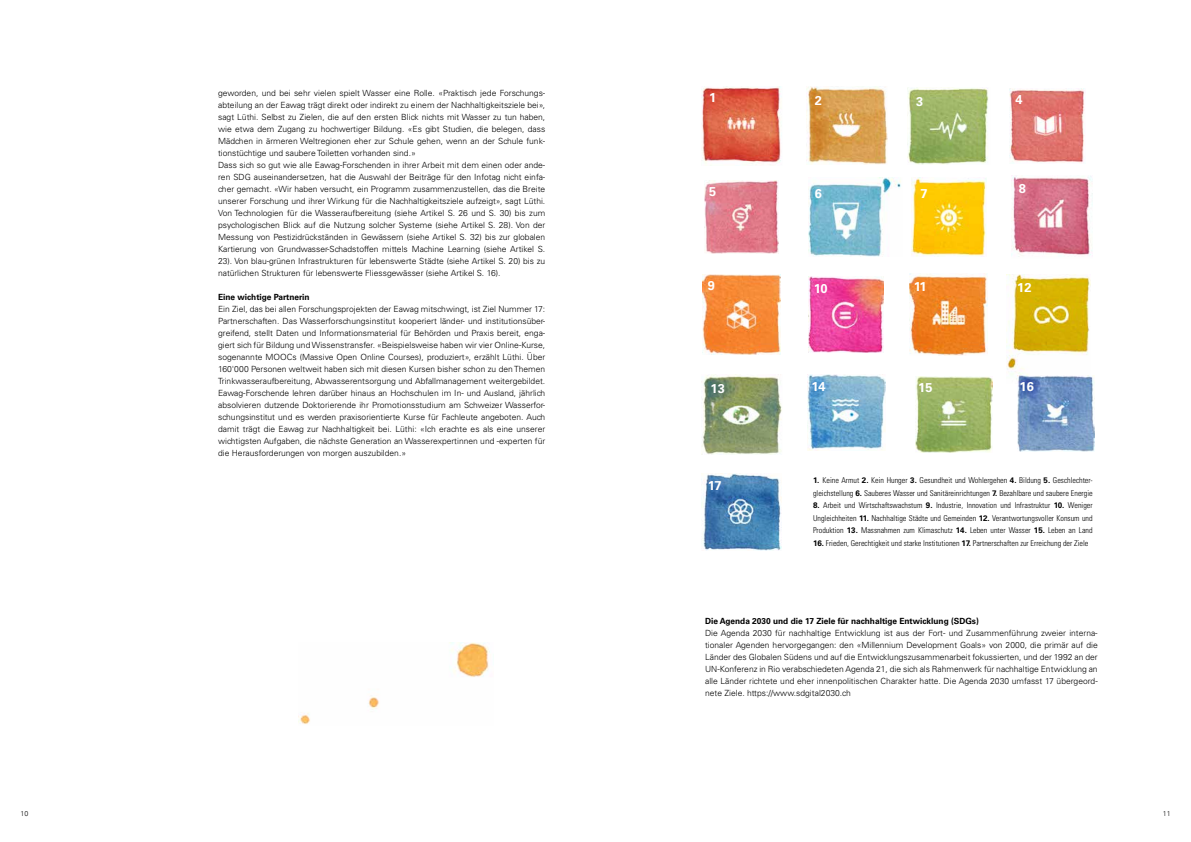
<style>
.page{position:relative;width:1191px;height:842px;background:#fff}
.page>*{position:absolute;margin:0;border:0;box-sizing:border-box;transform-origin:0 0}
.t1{font:700 12.8px "Univers LT Std";color:#fff}
.t2{font:300 8.5px/12px "Univers LT Std";color:#000;text-align:justify}
.t3{font:700 8.5px "Univers LT Std";color:#000}
.t4{font:300 condensed 8px/12.5px "Univers LT Std";color:#000}
.t5{font:300 7px "Univers LT Std";color:#000}
.s1{font-weight:700;font-stretch:normal}
</style>
<div class="page">
<img style="left:299px;top:643px;width:191px;height:81px">
<img style="left:701px;top:374px;width:81px;height:81px">
<img style="left:911px;top:178px;width:76px;height:78px">
<img style="left:701px;top:86px;width:80px;height:80px">
<img style="left:806px;top:87px;width:81px;height:77px">
<img style="left:907px;top:87px;width:82px;height:77px">
<img style="left:1009px;top:88px;width:76px;height:75px">
<img style="left:704px;top:180px;width:74px;height:74px">
<img style="left:808px;top:177px;width:93px;height:80px">
<img style="left:1012px;top:176px;width:80px;height:80px">
<img style="left:702px;top:274px;width:78px;height:81px">
<img style="left:809px;top:276px;width:74px;height:76px">
<img style="left:909px;top:273px;width:78px;height:82px">
<img style="left:1006px;top:274px;width:84px;height:105px">
<img style="left:807px;top:374px;width:78px;height:77px">
<img style="left:915px;top:376px;width:77px;height:77px">
<img style="left:1017px;top:375px;width:77px;height:76px">
<img style="left:701px;top:473px;width:80px;height:77px">
<p class="t2" style="left:218px;top:87px;width:329px;text-align:left">geworden, und bei sehr vielen spielt Wasser eine Rolle. «Praktisch jede Forschungs&shy;abteilung an der Eawag trägt direkt oder indirekt zu einem der Nachhaltigkeitsziele bei», sagt Lüthi. Selbst zu Zielen, die auf den ersten Blick nichts mit Wasser zu tun haben, wie etwa dem Zugang zu hochwertiger Bildung. «Es gibt Studien, die belegen, dass Mädchen in ärmeren Weltregionen eher zur Schule gehen, wenn an der Schule funk&shy;tionstüchtige und saubere Toiletten vorhanden sind.»<br>Dass sich so gut wie alle Eawag-Forschenden in ihrer Arbeit mit dem einen oder ande&shy;ren SDG auseinandersetzen, hat die Auswahl der Beiträge für den Infotag nicht einfa&shy;cher gemacht. «Wir haben versucht, ein Programm zusammenzustellen, das die Breite unserer Forschung und ihrer Wirkung für die Nachhaltigkeitsziele aufzeigt», sagt Lüthi.<br>Von Technologien für die Wasseraufbereitung (siehe Artikel S. 26 und S. 30) bis zum psychologischen Blick auf die Nutzung solcher Systeme (siehe Artikel S. 28). Von der Messung von Pestizidrückständen in Gewässern (siehe Artikel S. 32) bis zur globalen Kartierung von Grundwasser-Schadstoffen mittels Machine Learning (siehe Artikel S.<br>23). Von blau-grünen Infrastrukturen für lebenswerte Städte (siehe Artikel S. 20) bis zu natürlichen Strukturen für lebenswerte Fliessgewässer (siehe Artikel S. 16).</p>
<p class="t3" style="left:218px;top:292px;width:93px">Eine wichtige Partnerin</p>
<p class="t2" style="left:218px;top:303px;width:329px">Ein Ziel, das bei allen Forschungsprojekten der Eawag mitschwingt, ist Ziel Nummer 17:<br>Partnerschaften. Das Wasserforschungsinstitut kooperiert länder- und institutionsüber&shy;greifend, stellt Daten und Informationsmaterial für Behörden und Praxis bereit, enga&shy;giert sich für Bildung und Wissenstransfer. «Beispielsweise haben wir vier Online-Kurse, sogenannte MOOCs (Massive Open Online Courses), produziert», erzählt Lüthi. Über 160'000 Personen weltweit haben sich mit diesen Kursen bisher schon zu den Themen Trinkwasseraufbereitung, Abwasserentsorgung und Abfallmanagement weitergebildet.<br>Eawag-Forschende lehren darüber hinaus an Hochschulen im In- und Ausland, jährlich absolvieren dutzende Doktorierende ihr Promotionsstudium am Schweizer Wasserfor&shy;schungsinstitut und es werden praxisorientierte Kurse für Fachleute angeboten. Auch damit trägt die Eawag zur Nachhaltigkeit bei. Lüthi: «Ich erachte es als eine unserer wichtigsten Aufgaben, die nächste Generation an Wasserexpertinnen und -experten für die Herausforderungen von morgen auszubilden.»</p>
<h1 class="t1" style="left:709px;top:90px;width:9px">1</h1>
<h1 class="t1" style="left:814px;top:93px;width:9px">2</h1>
<h1 class="t1" style="left:916px;top:94px;width:9px">3</h1>
<h1 class="t1" style="left:1015px;top:92px;width:9px">4</h1>
<h1 class="t1" style="left:709px;top:184px;width:9px">5</h1>
<h1 class="t1" style="left:815px;top:186px;width:9px">6</h1>
<h1 class="t1" style="left:920px;top:186px;width:9px">7</h1>
<h1 class="t1" style="left:1018px;top:181px;width:9px">8</h1>
<h1 class="t1" style="left:708px;top:278px;width:9px">9</h1>
<h1 class="t1" style="left:814px;top:280px;width:15px">10</h1>
<h1 class="t1" style="left:913px;top:279px;width:15px">11</h1>
<h1 class="t1" style="left:1017px;top:280px;width:16px">12</h1>
<h1 class="t1" style="left:710px;top:381px;width:16px">13</h1>
<h1 class="t1" style="left:811px;top:379px;width:16px">14</h1>
<h1 class="t1" style="left:918px;top:380px;width:16px">15</h1>
<h1 class="t1" style="left:1019px;top:379px;width:16px">16</h1>
<h1 class="t1" style="left:707px;top:478px;width:15px">17</h1>
<p class="t4" style="left:813px;top:474px;width:281px"><span class="s1">1.</span> Keine Armut <span class="s1">2.</span> Kein Hunger <span class="s1">3.</span> Gesundheit und Wohlergehen <span class="s1">4.</span> Bildung <span class="s1">5.</span> Geschlechter&shy;gleichstellung <span class="s1">6.</span> Sauberes Wasser und Sanitäreinrichtungen <span class="s1">7.</span> Bezahlbare und saubere Energie</p>
<p class="t4" style="left:813px;top:499px;width:281px;text-align:justify"><span class="s1">8.</span> Arbeit und Wirtschaftswachstum <span class="s1">9.</span> Industrie, Innovation und Infrastruktur <span class="s1">10.</span> Weniger Ungleichheiten <span class="s1">11.</span> Nachhaltige Städte und Gemeinden <span class="s1">12.</span> Verantwortungsvoller Konsum und Produktion <span class="s1">13.</span> Massnahmen zum Klimaschutz <span class="s1">14.</span> Leben unter Wasser <span class="s1">15.</span> Leben an Land</p>
<p class="t4" style="left:813px;top:537px;width:277px"><span class="s1">16.</span> Frieden, Gerechtigkeit und starke Institutionen <span class="s1">17.</span> Partnerschaften zur Erreichung der Ziele</p>
<p class="t3" style="left:705px;top:616px;width:275px">Die Agenda 2030 und die 17 Ziele für nachhaltige Entwicklung (SDGs)</p>
<p class="t2" style="left:705px;top:627px;width:394px">Die Agenda 2030 für nachhaltige Entwicklung ist aus der Fort- und Zusammenführung zweier interna&shy;tionaler Agenden hervorgegangen: den «Millennium Development Goals» von 2000, die primär auf die Länder des Globalen Südens und auf die Entwicklungszusammenarbeit fokussierten, und der 1992 an der UN-Konferenz in Rio verabschiedeten Agenda 21, die sich als Rahmenwerk für nachhaltige Entwicklung an alle Länder richtete und eher innenpolitischen Charakter hatte. Die Agenda 2030 umfasst 17 übergeord&shy;nete Ziele. https://www.sdgital2030.ch</p>
<p class="t5" style="left:20px;top:809px;width:9px">10</p>
<p class="t5" style="left:1162px;top:809px;width:9px">11</p>
</div>
